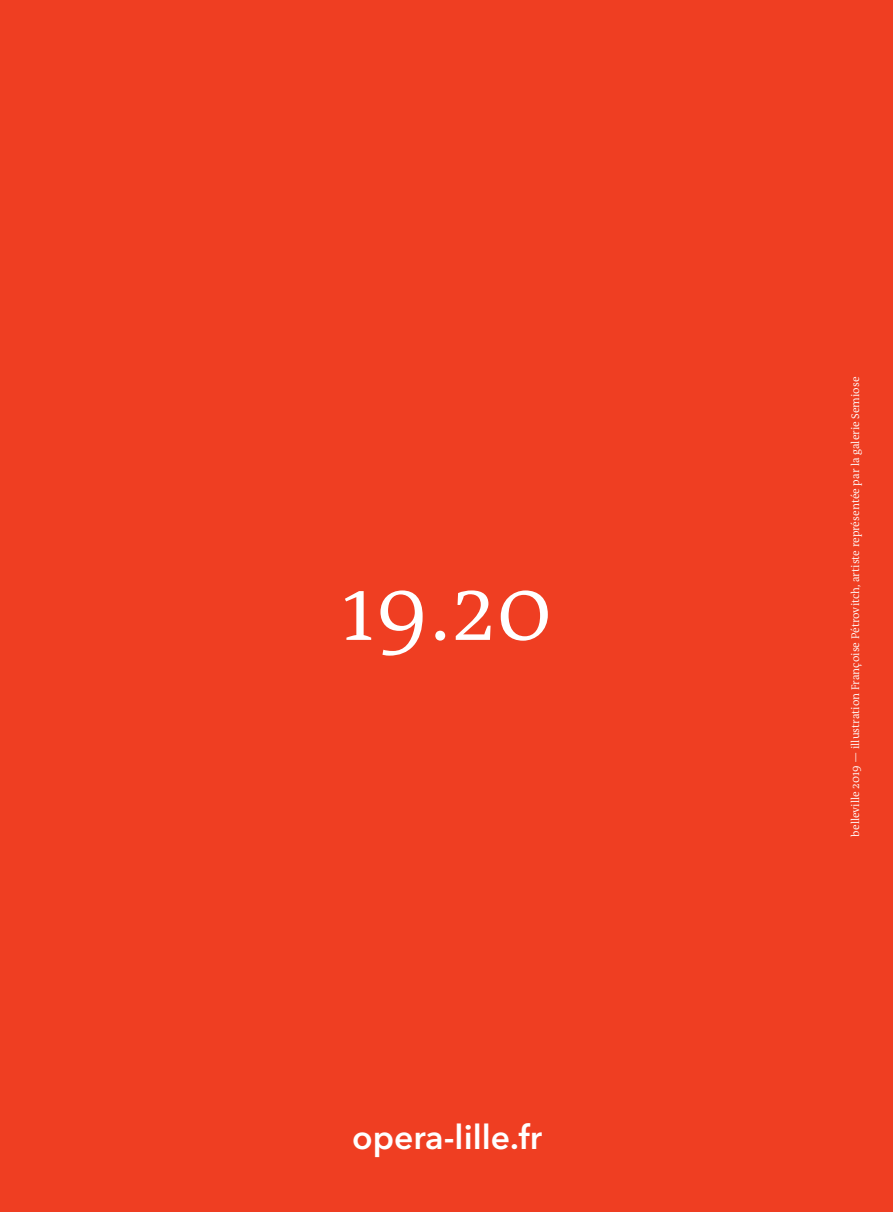
<style>
.page{position:relative;width:893px;height:1212px;background:#ef3e22}
.page>*{position:absolute;margin:0;border:0;box-sizing:border-box;transform-origin:0 0}
.t1{font:300 90px "The Antiqua B W4";color:#fff}
.t2{font:600 33.75px "Avenir Next LT Pro";color:#fff}
.t3{font:300 11.25px "The Antiqua B W4";color:#fff}
</style>
<div class="page">
<h1 class="t1" style="left:342px;top:552px;width:212px">19.20</h1>
<h2 class="t2" style="left:352px;top:1116px;width:192px">opera-lille.fr</h2>
<p class="t3" style="left:848px;top:836px;width:461px;rotate:-90deg">belleville 2019 — illustration Françoise Pétrovitch, artiste représentée par la galerie Semiose</p>
</div>
